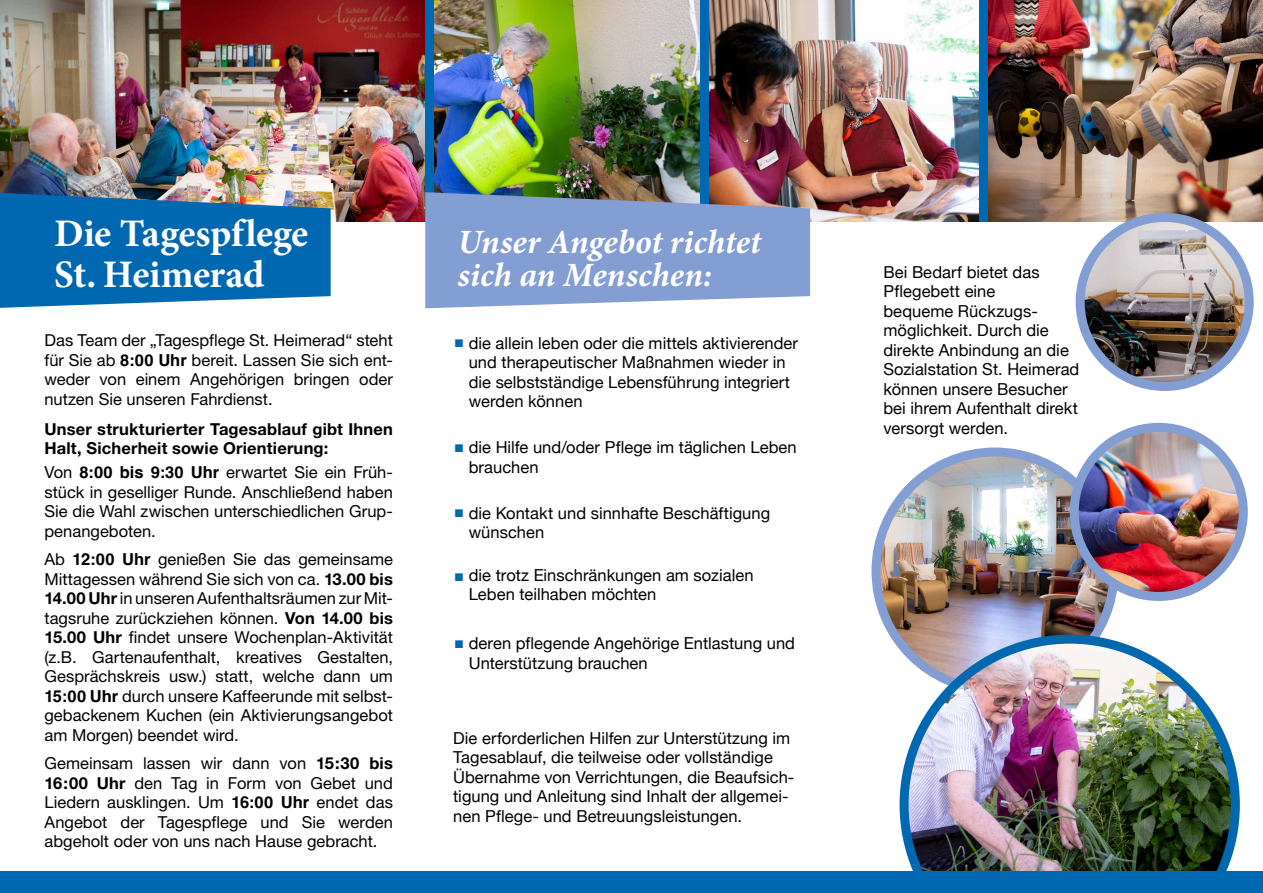
<style>
.page{position:relative;width:1263px;height:893px;background:#fff}
.page>*{position:absolute;margin:0;border:0;box-sizing:border-box;transform-origin:0 0}
.t1{font:700 39px/41.1px "Minion Pro";letter-spacing:-.01em;color:#fff}
.t2{font:italic 700 34.05px/32.5px "Minion Pro";color:#fff}
.t3{font:16.5px/19.5px "Helvetica Neue";color:#000;text-align:justify}
.t4{font:16.5px/19.5px "Helvetica Neue";letter-spacing:.005em;color:#000}
.t5{font:700 16.5px/19.5px "Helvetica Neue";letter-spacing:.01em;color:#000}
.s1{font-family:"Helvetica";font-weight:700}
.s2{font-family:"Helvetica Neue East A";font-weight:700}
.s3{font-family:"Arial";color:#0067b1}
</style>
<div class="page">
<img style="left:709px;top:0;width:554px;height:221px">
<img style="left:0;top:0;width:700px;height:221px">
<svg style="left:0;top:193px;width:331px;height:115px;background:#1872b2"></svg>
<img style="left:881px;top:452px;width:231px;height:197px">
<div style="left:871px;top:447px;width:248px;height:248px;border:9px solid #839ed2;border-radius:50%"></div>
<img style="left:1074px;top:427px;width:169px;height:169px;border-radius:85px">
<div style="left:1070px;top:423px;width:178px;height:178px;border:9px solid #839ed2;border-radius:50%"></div>
<img style="left:1080px;top:217px;width:169px;height:169px;border-radius:85px">
<div style="left:1076px;top:213px;width:178px;height:178px;border:9px solid #839ed2;border-radius:50%"></div>
<div style="left:425px;top:0;width:8px;height:221px;background:#0067b1"></div>
<div style="left:700px;top:0;width:9px;height:221px;background:#0067b1"></div>
<div style="left:980px;top:0;width:8px;height:221px;background:#0067b1"></div>
<svg style="left:425px;top:192px;width:385px;height:116px;background:#889fcc"></svg>
<img style="left:899px;top:635px;width:341px;height:237px">
<div style="left:0;top:872px;width:1263px;height:21px;background:#0067b1"></div>
<h1 class="t1" style="left:54px;top:213px;width:256px">Die Tagespflege<br>St. Heimerad</h1>
<p class="t3" style="left:44px;top:330px;width:350px">Das Team der „Tagespflege St. Heimerad“ steht für Sie ab <span class="s1">8:00 Uhr</span> bereit. Lassen Sie sich ent&shy;weder von einem Angehörigen bringen oder nutzen Sie unseren Fahrdienst.</p>
<p class="t5" style="left:44px;top:419px;width:350px">Unser strukturierter Tagesablauf gibt Ihnen<br>Halt, Sicherheit sowie Orientierung:</p>
<p class="t3" style="left:44px;top:462px;width:350px">Von <span class="s1">8:00 bis 9:30 Uhr</span> erwartet Sie ein Früh&shy;stück in geselliger Runde. Anschließend haben Sie die Wahl zwischen unterschiedlichen Grup&shy;penangeboten.</p>
<p class="t3" style="left:44px;top:549px;width:350px">Ab <span class="s1">12:00 Uhr</span> genießen Sie das gemeinsame Mittagessen während Sie sich von ca. <span class="s2">13.00 bis 14.00 Uhr</span> in unseren Aufenthaltsräumen zur Mit&shy;tagsruhe zurückziehen können. <span class="s2">Von 14.00 bis 15.00 Uhr</span> findet unsere Wochenplan-Aktivität (z.B. Gartenaufenthalt, kreatives Gestalten, Gesprächskreis usw.) statt, welche dann um <span class="s1">15:00 Uhr</span> durch unsere Kaffeerunde mit selbst&shy;gebackenem Kuchen (ein Aktivierungsangebot am Morgen) beendet wird.</p>
<p class="t3" style="left:44px;top:753px;width:350px">Gemeinsam lassen wir dann von <span class="s2">15:30 bis 16:00 Uhr</span> den Tag in Form von Gebet und Liedern ausklingen. Um <span class="s1">16:00 Uhr</span> endet das Angebot der Tagespflege und Sie werden abgeholt oder von uns nach Hause gebracht.</p>
<h2 class="t2" style="left:458px;top:225px;width:305px">Unser Angebot richtet sich an Menschen:</h2>
<p class="t4" style="left:469px;top:334px;width:331px;text-indent:-15px"><span class="s3">■</span> die allein leben oder die mittels aktivierender und therapeutischer Maßnahmen wieder in die selbstständige Lebensführung integriert werden können</p>
<p class="t4" style="left:469px;top:439px;width:329px;text-indent:-15px"><span class="s3">■</span> die Hilfe und/oder Pflege im täglichen Leben brauchen</p>
<p class="t4" style="left:469px;top:504px;width:303px;text-indent:-15px"><span class="s3">■</span> die Kontakt und sinnhafte Beschäftigung wünschen</p>
<p class="t4" style="left:469px;top:566px;width:286px;text-indent:-15px"><span class="s3">■</span> die trotz Einschränkungen am sozialen<br>Leben teilhaben möchten</p>
<p class="t4" style="left:469px;top:635px;width:328px;text-indent:-15px"><span class="s3">■</span> deren pflegende Angehörige Entlastung und<br>Unterstützung brauchen</p>
<p class="t4" style="left:453px;top:729px;width:343px">Die erforderlichen Hilfen zur Unterstützung im Tagesablauf, die teilweise oder vollständige Übernahme von Verrichtungen, die Beaufsich&shy;tigung und Anleitung sind Inhalt der allgemei&shy;nen Pflege- und Betreuungsleistungen.</p>
<p class="t4" style="left:883px;top:263px;width:197px">Bei Bedarf bietet das<br>Pflegebett eine<br>bequeme Rückzugs&shy;möglichkeit. Durch die direkte Anbindung an die<br>Sozialstation St. Heimerad können unsere Besucher bei ihrem Aufenthalt direkt versorgt werden.</p>
</div>
